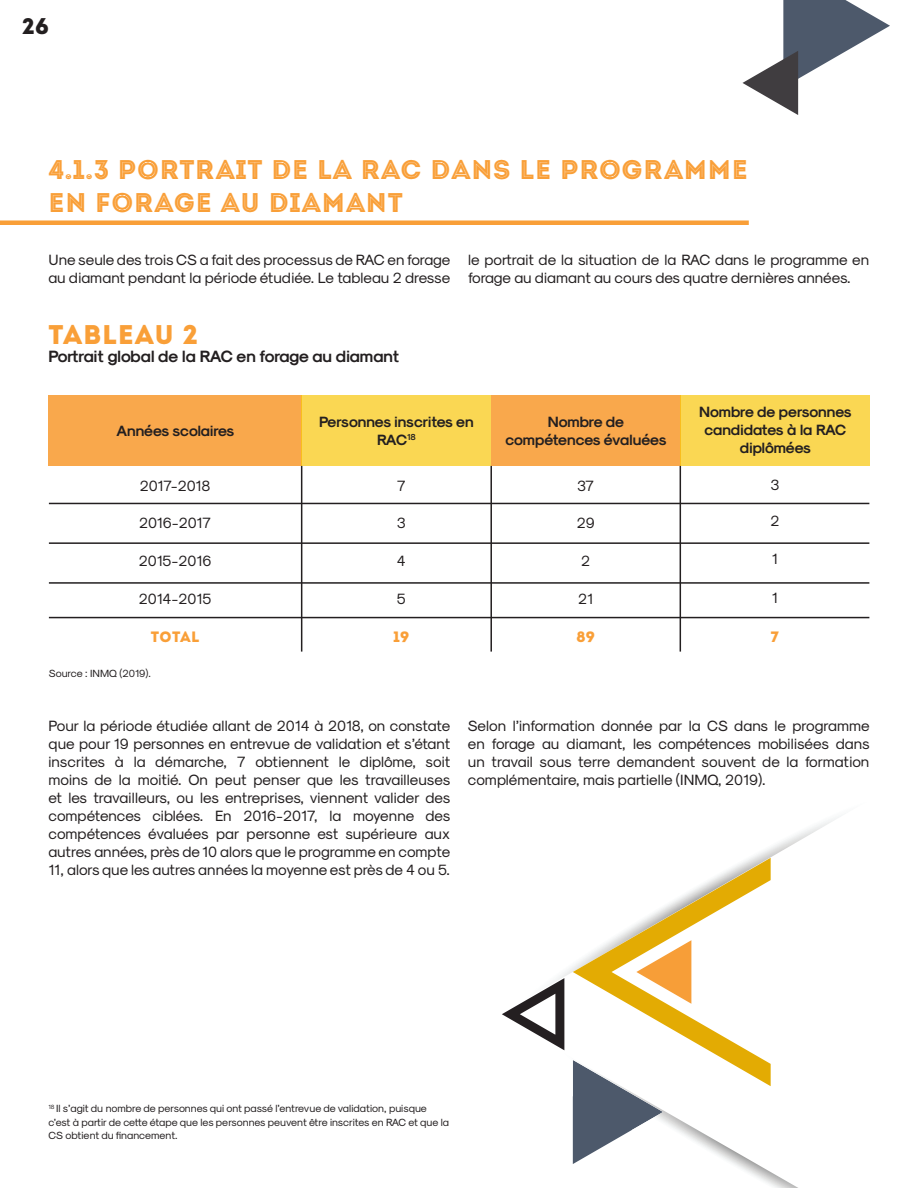
<style>
.page{position:relative;width:918px;height:1188px;background:#fff}
.page>*{position:absolute;margin:0;border:0;box-sizing:border-box;transform-origin:0 0}
.t1{font:27px "Intro Inline";letter-spacing:.025em;color:#f99f38}
.t2{font:27px "Intro";letter-spacing:.025em;color:#f99f38}
.t3{font:22.5px "Intro";color:#231f20}
.t4{font:16.5px "Sk Modernist Bold";color:#231f20}
.t5{font:15px/18px "Sk Modernist Regular";color:#231f20}
.t6{font:15px/18px "Sk Modernist Bold";letter-spacing:-.01em;color:#231f20;text-align:center}
.t7{font:15px "Intro";letter-spacing:.025em;color:#f99f38}
.t8{font:10.5px/13.5px "Sk Modernist Regular";color:#231f20}
</style>
<div class="page">
<div style="left:0;top:220px;width:749px;height:5px;background:#f99f38"></div>
<div style="left:49px;top:395px;width:253px;height:71px;background:#f9a84c"></div>
<div style="left:302px;top:395px;width:189px;height:71px;background:#fad753"></div>
<div style="left:491px;top:395px;width:189px;height:71px;background:#f9a84c"></div>
<div style="left:680px;top:395px;width:189px;height:71px;background:#fad753"></div>
<hr style="left:49px;top:503px;width:820px;height:1px;background:#231f20">
<hr style="left:49px;top:542px;width:820px;height:2px;background:#231f20">
<hr style="left:49px;top:582px;width:820px;height:2px;background:#231f20">
<hr style="left:49px;top:617px;width:820px;height:1px;background:#231f20">
<hr style="left:301px;top:466px;width:1px;height:186px;background:#231f20">
<hr style="left:490px;top:466px;width:2px;height:186px;background:#231f20">
<hr style="left:680px;top:466px;width:1px;height:186px;background:#231f20">
<svg style="left:751px;top:817px;width:88px;height:41px"></svg>
<svg style="left:612px;top:858px;width:159px;height:82px"></svg>
<svg style="left:502px;top:940px;width:296px;height:248px"></svg>
<svg style="left:743px;top:0;width:147px;height:115px"></svg>
<h2 class="t3" style="left:22px;top:13px;width:28px">26</h2>
<p class="t1" style="left:49px;top:154px;width:701px">4.1.3 PORTRAIT DE LA RAC DANS LE PROGRAMME</p>
<p class="t1" style="left:49px;top:186px;width:356px">EN FORAGE AU DIAMANT</p>
<p class="t5" style="left:49px;top:250px;width:403px">Une seule des trois CS a fait des processus de RAC en forage au diamant pendant la période étudiée. Le tableau 2 dresse</p>
<p class="t2" style="left:49px;top:318px;width:151px">TABLEAU 2</p>
<p class="t4" style="left:49px;top:347px;width:352px">Portrait global de la RAC en forage au diamant</p>
<p class="t5" style="left:468px;top:250px;width:403px">le portrait de la situation de la RAC dans le programme en forage au diamant au cours des quatre dernières années.</p>
<p class="t6" style="left:116px;top:421px;width:120px">Années scolaires</p>
<p class="t6" style="left:319px;top:412px;width:156px">Personnes inscrites en<br>RAC<sup>18</sup></p>
<p class="t6" style="left:505px;top:412px;width:163px">Nombre de compétences évaluées</p>
<p class="t6" style="left:699px;top:403px;width:154px">Nombre de personnes candidates à la RAC diplômées</p>
<p class="t5" style="left:770px;top:475px;width:10px">3</p>
<p class="t5" style="left:770px;top:512px;width:10px">2</p>
<p class="t5" style="left:772px;top:550px;width:8px">1</p>
<p class="t5" style="left:772px;top:589px;width:8px">1</p>
<p class="t5" style="left:140px;top:477px;width:72px">2017-2018</p>
<p class="t5" style="left:577px;top:477px;width:19px">37</p>
<p class="t5" style="left:577px;top:513px;width:19px">29</p>
<p class="t5" style="left:581px;top:551px;width:10px">2</p>
<p class="t5" style="left:578px;top:590px;width:17px">21</p>
<p class="t5" style="left:397px;top:477px;width:10px">7</p>
<p class="t5" style="left:397px;top:513px;width:10px">3</p>
<p class="t5" style="left:397px;top:551px;width:10px">4</p>
<p class="t5" style="left:397px;top:590px;width:10px">5</p>
<p class="t5" style="left:139px;top:513px;width:74px">2016-2017</p>
<p class="t5" style="left:139px;top:551px;width:74px">2015-2016</p>
<p class="t5" style="left:139px;top:590px;width:74px">2014-2015</p>
<p class="t7" style="left:151px;top:628px;width:50px">TOTAL</p>
<p class="t7" style="left:394px;top:628px;width:17px">19</p>
<p class="t7" style="left:576px;top:628px;width:20px">89</p>
<p class="t7" style="left:771px;top:628px;width:10px">7</p>
<p class="t8" style="left:49px;top:667px;width:103px">Source : INMQ (2019).</p>
<p class="t5" style="left:49px;top:716px;width:403px;text-align:justify">Pour la période étudiée allant de 2014 à 2018, on constate que pour 19 personnes en entrevue de validation et s’étant inscrites à la démarche, 7 obtiennent le diplôme, soit moins de la moitié. On peut penser que les travailleuses et les travailleurs, ou les entreprises, viennent valider des compétences ciblées. En 2016-2017, la moyenne des compétences évaluées par personne est supérieure aux autres années, près de 10 alors que le programme en compte 11, alors que les autres années la moyenne est près de 4 ou 5.</p>
<p class="t5" style="left:468px;top:717px;width:403px;text-align:justify">Selon l’information donnée par la CS dans le programme en forage au diamant, les compétences mobilisées dans un travail sous terre demandent souvent de la formation complémentaire, mais partielle (INMQ, 2019).</p>
<p class="t8" style="left:49px;top:1102px;width:402px"><sup>18</sup> Il s’agit du nombre de personnes qui ont passé l’entrevue de validation, puisque c’est à partir de cette étape que les personnes peuvent être inscrites en RAC et que la<br>CS obtient du financement.</p>
</div>
